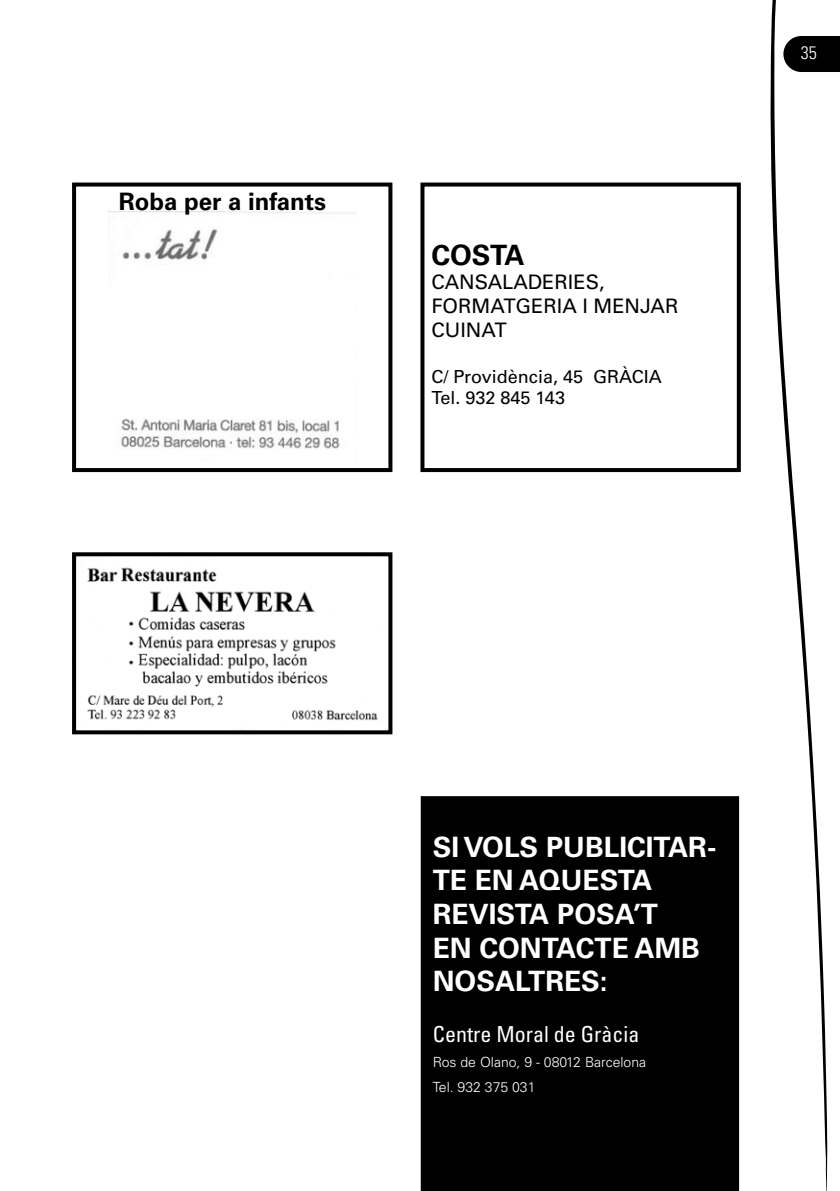
<style>
.page{position:relative;width:840px;height:1191px;background:#fff}
.page>*{position:absolute;margin:0;border:0;box-sizing:border-box;transform-origin:0 0}
.t1{font:700 28px/33.6px "Univers LT Std";color:#fff}
.t2{font:700 28px "Univers LT Std";letter-spacing:-.01em;color:#000}
.t3{font:700 24px "Univers LT Std";color:#000}
.t4{font:condensed 22px "Univers LT Std";color:#fff}
.t5{font:20px/24px "Univers LT Std";color:#000}
.t6{font:18px/21.6px "Univers LT Std";color:#000}
.t7{font:300 condensed 18px "Univers LT Std";color:#fff}
.t8{font:300 14px/25.4px "Univers LT Std";color:#fff}
</style>
<div class="page">
<svg style="left:827px;top:36px;width:12px;height:36px"></svg>
<div style="left:72px;top:182px;width:320px;height:290px;border:4px solid #000"></div>
<img style="left:108px;top:212px;width:248px;height:237px">
<svg style="left:770px;top:0;width:57px;height:1191px"></svg>
<div style="left:420px;top:182px;width:320px;height:290px;border:4px solid #000"></div>
<div style="left:420px;top:796px;width:318px;height:395px;background:#000"></div>
<img style="left:87px;top:557px;width:291px;height:164px">
<div style="left:72px;top:552px;width:320px;height:182px;border:4px solid #000"></div>
<p class="t3" style="left:119px;top:188px;width:209px">Roba per a infants</p>
<p class="t2" style="left:431px;top:239px;width:95px">COSTA</p>
<p class="t5" style="left:431px;top:270px;width:248px">CANSALADERIES,<br>FORMATGERIA I MENJAR<br>CUINAT</p>
<p class="t6" style="left:431px;top:366px;width:232px">C/ Providència, 45 GRÀCIA<br>Tel. 932 845 143</p>
<p class="t7" style="left:800px;top:42px;width:9px">35</p>
<p class="t1" style="left:432px;top:830px;width:285px">SI VOLS PUBLICITAR-<br>TE EN AQUESTA<br>REVISTA POSA’T<br>EN CONTACTE AMB<br>NOSALTRES:</p>
<p class="t4" style="left:432px;top:1020px;width:208px">Centre Moral de Gràcia</p>
<p class="t8" style="left:432px;top:1049px;width:215px">Ros de Olano, 9 - 08012 Barcelona<br>Tel. 932 375 031</p>
</div>
